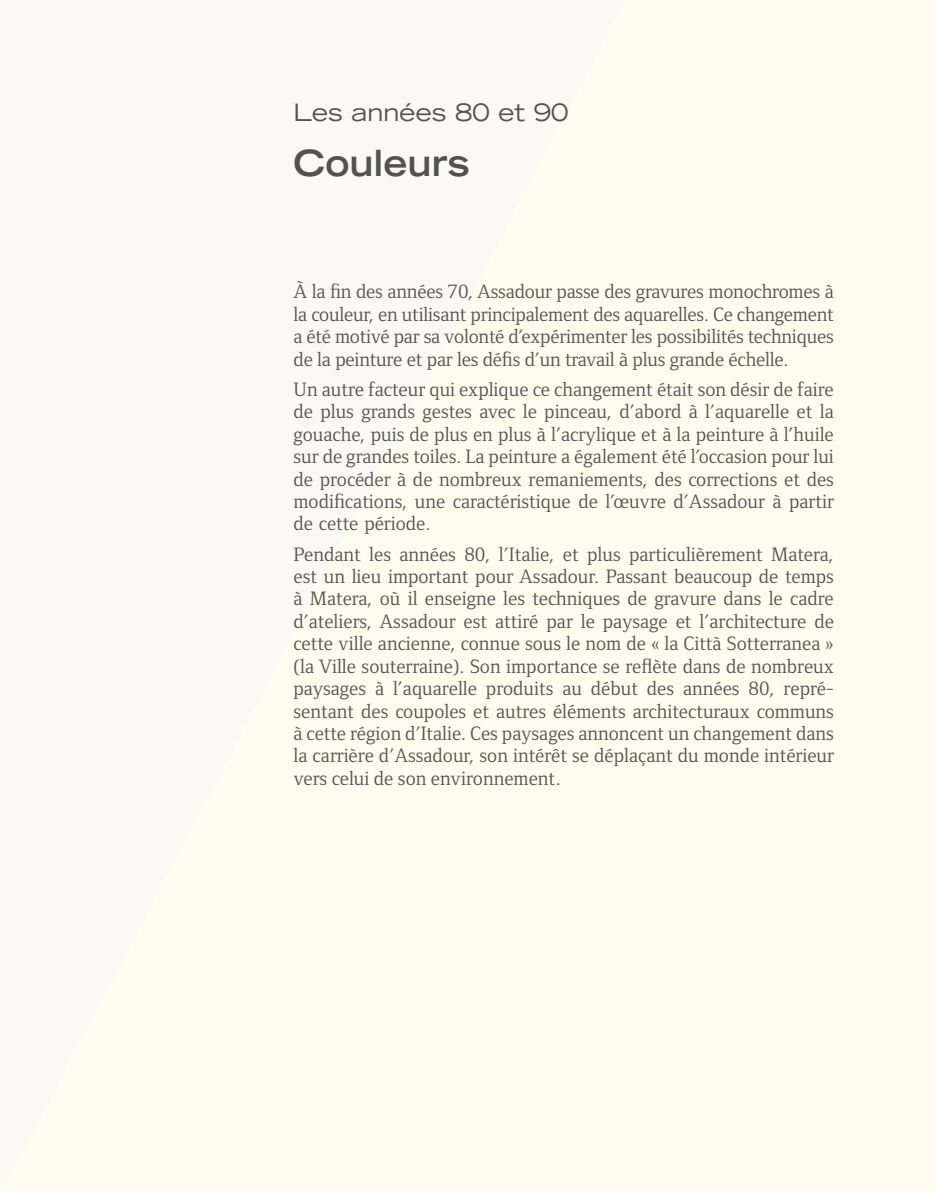
<style>
.page{position:relative;width:936px;height:1191px;background:#fff}
.page>*{position:absolute;margin:0;border:0;box-sizing:border-box;transform-origin:0 0}
.t1{font:700 expanded 36px "Trade Gothic LH";color:#525251}
.t2{font:expanded 24px "Trade Gothic LH";color:#525251}
.t3{font:20px/22.4px "Foundry Form Serif";color:#525251;text-align:justify}
</style>
<div class="page">
<div style="left:2px;top:0;width:933px;height:1191px;background:#fffcef"></div>
<p class="t2" style="left:293px;top:97px;width:276px">Les années 80 et 90</p>
<h1 class="t1" style="left:293px;top:139px;width:178px">Couleurs</h1>
<p class="t3" style="left:293px;top:280px;width:541px">À la fin des années 70, Assadour passe des gravures monochromes à la couleur, en utilisant principalement des aquarelles. Ce changement a été motivé par sa volonté d’expérimenter les possibilités techniques de la peinture et par les défis d’un travail à plus grande échelle.</p>
<p class="t3" style="left:293px;top:378px;width:542px">Un autre facteur qui explique ce changement était son désir de faire de plus grands gestes avec le pinceau, d’abord à l’aquarelle et la gouache, puis de plus en plus à l’acrylique et à la peinture à l’huile sur de grandes toiles. La peinture a également été l’occasion pour lui de procéder à de nombreux remaniements, des corrections et des modifications, une caractéristique de l’œuvre d’Assadour à partir de cette période.</p>
<p class="t3" style="left:293px;top:543px;width:542px">Pendant les années 80, l’Italie, et plus particulièrement Matera, est un lieu important pour Assadour. Passant beaucoup de temps à Matera, où il enseigne les techniques de gravure dans le cadre d’ateliers, Assadour est attiré par le paysage et l’architecture de cette ville ancienne, connue sous le nom de « la Città Sotterranea » (la Ville souterraine). Son importance se reflète dans de nombreux paysages à l’aquarelle produits au début des années 80, repré&shy;sentant des coupoles et autres éléments architecturaux communs à cette région d’Italie. Ces paysages annoncent un changement dans la carrière d’Assadour, son intérêt se déplaçant du monde intérieur vers celui de son environnement.</p>
</div>
